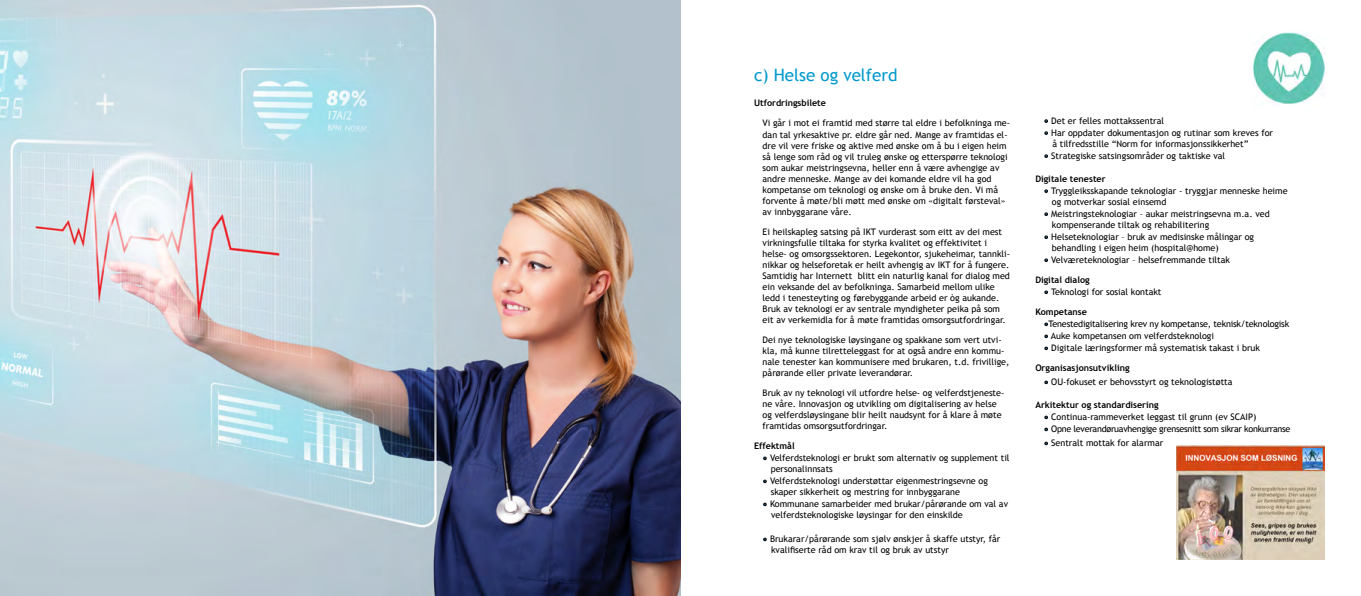
<style>
.page{position:relative;width:1361px;height:596px;background:#fff}
.page>*{position:absolute;margin:0;border:0;box-sizing:border-box;transform-origin:0 0}
.t1{font:17px "Trebuchet MS";color:#09c}
.t2{font:9px/11px "Trebuchet MS";color:#000}
.t3{font:700 9px "Trebuchet MS";color:#000}
.t4{font:9px "Trebuchet MS";letter-spacing:-.02em;color:#000}
.t5{font:9px "Trebuchet MS";letter-spacing:-.03em;color:#000}
.s1{color:#115884}
</style>
<div class="page">
<img style="left:1253px;top:32px;width:71px;height:72px">
<img style="left:0;top:0;width:680px;height:595px">
<img style="left:1176px;top:445px;width:149px;height:114px">
<h1 class="t1" style="left:754px;top:65px;width:145px">c) Helse og velferd</h1>
<p class="t3" style="left:754px;top:98px;width:73px">Utfordringsbilete</p>
<p class="t2" style="left:762px;top:118px;width:249px">Vi går i mot ei framtid med større tal eldre i befolkninga me&shy;dan tal yrkesaktive pr. eldre går ned. Mange av framtidas el&shy;dre vil vere friske og aktive med ønske om å bu i eigen heim så lenge som råd og vil truleg ønske og etterspørre teknologi som aukar meistringsevna, heller enn å være avhengige av andre menneske. Mange av dei komande eldre vil ha god kompetanse om teknologi og ønske om å bruke den. Vi må forvente å møte/bli møtt med ønske om «digitalt førsteval» av innbyggarane våre.</p>
<p class="t2" style="left:762px;top:226px;width:249px">Ei heilskapleg satsing på IKT vurderast som eitt av dei mest virkningsfulle tiltaka for styrka kvalitet og effektivitet i helse- og omsorgssektoren. Legekontor, sjukeheimar, tannkli&shy;nikkar og helseforetak er heilt avhengig av IKT for å fungere.<br>Samtidig har Internett blitt ein naturlig kanal for dialog med ein veksande del av befolkninga. Samarbeid mellom ulike ledd i tenesteyting og førebyggande arbeid er òg aukande.<br>Bruk av teknologi er av sentrale myndigheter peika på som eit av verkemidla for å møte framtidas omsorgsutfordringar.</p>
<p class="t2" style="left:762px;top:334px;width:248px">Dei nye teknologiske løysingane og spakkane som vert utvi&shy;kla, må kunne tilretteleggast for at også andre enn kommu&shy;nale tenester kan kommunisere med brukaren, t.d. frivillige, pårørande eller private leverandørar.</p>
<p class="t2" style="left:762px;top:387px;width:243px">Bruk av ny teknologi vil utfordre helse- og velferdstjeneste&shy;ne våre. Innovasjon og utvikling om digitalisering av helse og velferdsløysingane blir heilt naudsynt for å klare å møte framtidas omsorgsutfordringar.</p>
<p class="t3" style="left:754px;top:439px;width:42px">Effektmål</p>
<p class="t2" style="left:771px;top:452px;width:240px;text-indent:-8px"><span class="s1">•</span> Velferdsteknologi er brukt som alternativ og supplement til personalinnsats</p>
<p class="t2" style="left:771px;top:475px;width:219px;text-indent:-8px"><span class="s1">•</span> Velferdsteknologi understøttar eigenmestringsevne og skaper sikkerheit og mestring for innbyggarane</p>
<p class="t2" style="left:771px;top:498px;width:238px;text-indent:-9px"><span class="s1">•</span> Kommunane samarbeider med brukar/pårørande om val av velferdsteknologiske løysingar for den einskilde</p>
<p class="t2" style="left:771px;top:533px;width:231px;text-indent:-9px"><span class="s1">•</span> Brukarar/pårørande som sjølv ønskjer å skaffe utstyr, får kvalifiserte råd om krav til og bruk av utstyr</p>
<p class="t2" style="left:1044px;top:115px;width:122px"><span class="s1">•</span> Det er felles mottakssentral</p>
<p class="t2" style="left:1052px;top:127px;width:222px;text-indent:-9px"><span class="s1">•</span> Har oppdater dokumentasjon og rutinar som kreves for å tilfredsstille “Norm for informasjonssikkerhet”</p>
<p class="t2" style="left:1044px;top:150px;width:183px"><span class="s1">•</span> Strategiske satsingsområder og taktiske val</p>
<p class="t3" style="left:1035px;top:173px;width:72px">Digitale tenester</p>
<p class="t2" style="left:1052px;top:185px;width:237px;text-indent:-8px"><span class="s1">•</span> Tryggleiksskapande teknologiar - tryggjar menneske heime og motverkar sosial einsemd</p>
<p class="t2" style="left:1052px;top:208px;width:219px;text-indent:-8px"><span class="s1">•</span> Meistringsteknologiar – aukar meistringsevna m.a. ved kompenserande tiltak og rehabilitering</p>
<p class="t2" style="left:1052px;top:231px;width:204px;text-indent:-8px"><span class="s1">•</span> Helseteknologiar – bruk av medisinske målingar og behandling i eigen heim (hospital@home)</p>
<p class="t2" style="left:1044px;top:254px;width:188px"><span class="s1">•</span> Velværeteknologiar – helsefremmande tiltak</p>
<p class="t3" style="left:1035px;top:274px;width:56px">Digital dialog</p>
<p class="t2" style="left:1044px;top:286px;width:119px"><span class="s1">•</span> Teknologi for sosial kontakt</p>
<p class="t3" style="left:1035px;top:306px;width:53px">Kompetanse</p>
<p class="t4" style="left:1044px;top:318px;width:247px"><span class="s1">•</span>Tenestedigitalisering krev ny kompetanse, teknisk/teknologisk</p>
<p class="t2" style="left:1044px;top:330px;width:172px"><span class="s1">•</span> Auke kompetansen om velferdsteknologi</p>
<p class="t2" style="left:1044px;top:342px;width:218px"><span class="s1">•</span> Digitale læringsformer må systematisk takast i bruk</p>
<p class="t3" style="left:1035px;top:362px;width:96px">Organisasjonsutvikling</p>
<p class="t2" style="left:1044px;top:376px;width:190px"><span class="s1">•</span> OU-fokuset er behovsstyrt og teknologistøtta</p>
<p class="t3" style="left:1035px;top:399px;width:125px">Arkitektur og standardisering</p>
<p class="t2" style="left:1044px;top:411px;width:214px"><span class="s1">•</span> Continua-rammeverket leggast til grunn (ev SCAIP)</p>
<p class="t5" style="left:1044px;top:423px;width:248px"><span class="s1">•</span> Opne leverandøruavhengige grensesnitt som sikrar konkurranse</p>
<p class="t2" style="left:1044px;top:437px;width:121px"><span class="s1">•</span> Sentralt mottak for alarmar</p>
</div>
